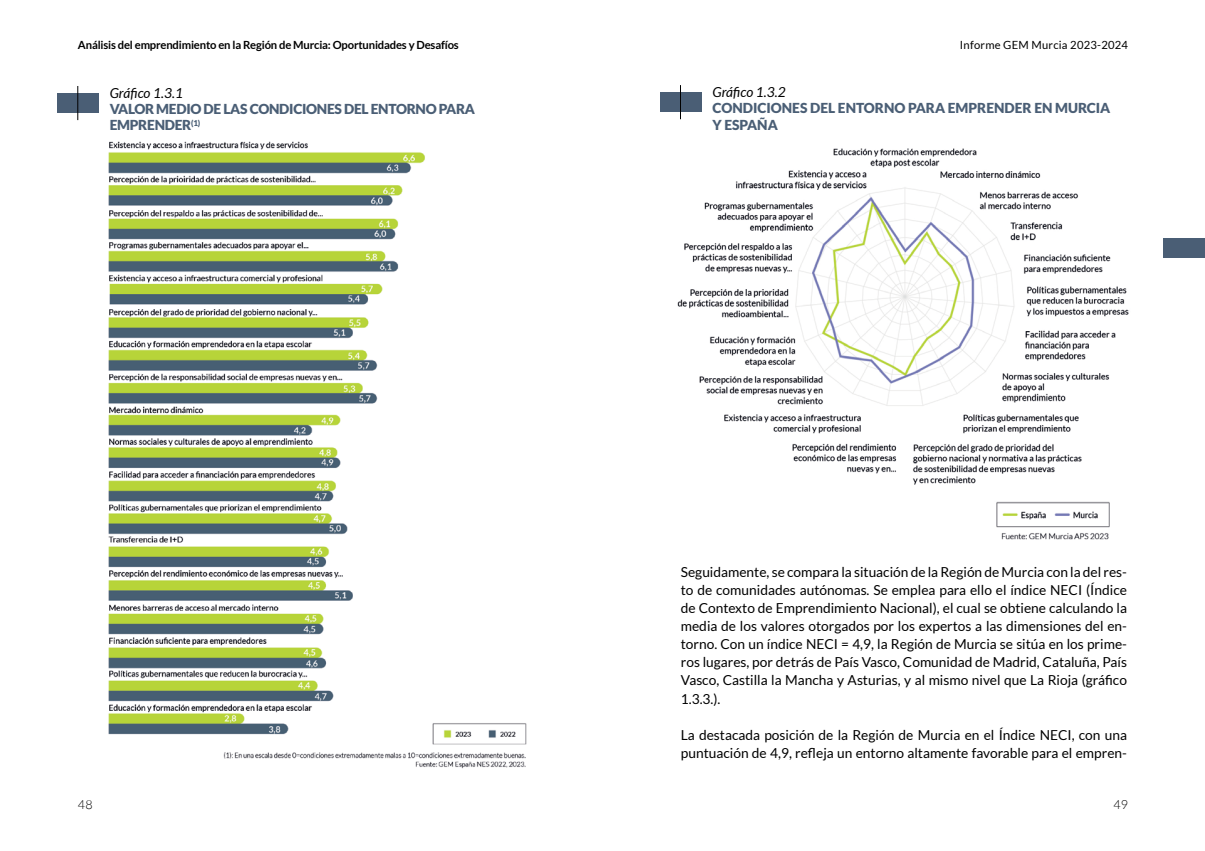
<style>
.page{position:relative;width:1205px;height:851px;background:#fff}
.page>*{position:absolute;margin:0;border:0;box-sizing:border-box;transform-origin:0 0}
.t1{font:13.75px/18.1px "Lato";color:#000;text-align:justify}
.t2{font:900 13.75px/16.2px "Lato";letter-spacing:-.02em;color:#4a5e75}
.t3{font:900 13.75px/16.2px "Lato";color:#4a5e75}
.t4{font:italic 13.75px "Lato";color:#000}
.t5{font:300 12.5px "Lato";color:#000}
.t6{font:700 11.25px "Lato";letter-spacing:-.015em;color:#000}
.t7{font:11.25px "Lato";letter-spacing:.02em;color:#000}
</style>
<div class="page">
<div style="left:57px;top:93px;width:41px;height:19px;background:#4a5e75"></div>
<hr style="left:77px;top:86px;width:1px;height:34px;background:#000">
<div style="left:1163px;top:239px;width:42px;height:19px;background:#4a5e75"></div>
<img style="left:108px;top:141px;width:317px;height:594px">
<img style="left:223px;top:717px;width:304px;height:52px">
<svg style="left:212px;top:711px;width:147px;height:27px"></svg>
<div style="left:660px;top:93px;width:41px;height:19px;background:#4a5e75"></div>
<hr style="left:680px;top:85px;width:1px;height:34px;background:#000">
<img style="left:677px;top:148px;width:452px;height:392px">
<p class="t6" style="left:78px;top:38px;width:382px">Análisis del emprendimiento en la Región de Murcia: Oportunidades y Desafíos</p>
<p class="t7" style="left:960px;top:39px;width:170px">Informe GEM Murcia 2023-2024</p>
<p class="t4" style="left:110px;top:85px;width:75px">Gráfico 1.3.1</p>
<p class="t2" style="left:110px;top:101px;width:367px">VALOR MEDIO DE LAS CONDICIONES DEL ENTORNO PARA<br>EMPRENDER<sup>(1)</sup></p>
<p class="t4" style="left:712px;top:84px;width:75px">Gráfico 1.3.2</p>
<p class="t3" style="left:712px;top:100px;width:399px">CONDICIONES DEL ENTORNO PARA EMPRENDER EN MURCIA<br>Y ESPAÑA</p>
<p class="t1" style="left:681px;top:562px;width:448px">Seguidamente, se compara la situación de la Región de Murcia con la del res&shy;to de comunidades autónomas. Se emplea para ello el índice NECI (Índice de Contexto de Emprendimiento Nacional), el cual se obtiene calculando la media de los valores otorgados por los expertos a las dimensiones del en&shy;torno. Con un índice NECI = 4,9, la Región de Murcia se sitúa en los prime&shy;ros lugares, por detrás de País Vasco, Comunidad de Madrid, Cataluña, País Vasco, Castilla la Mancha y Asturias, y al mismo nivel que La Rioja (gráfico 1.3.3.).</p>
<p class="t1" style="left:681px;top:725px;width:448px">La destacada posición de la Región de Murcia en el Índice NECI, con una puntuación de 4,9, refleja un entorno altamente favorable para el empren-</p>
<p class="t5" style="left:78px;top:797px;width:16px">48</p>
<p class="t5" style="left:1113px;top:797px;width:16px">49</p>
</div>
